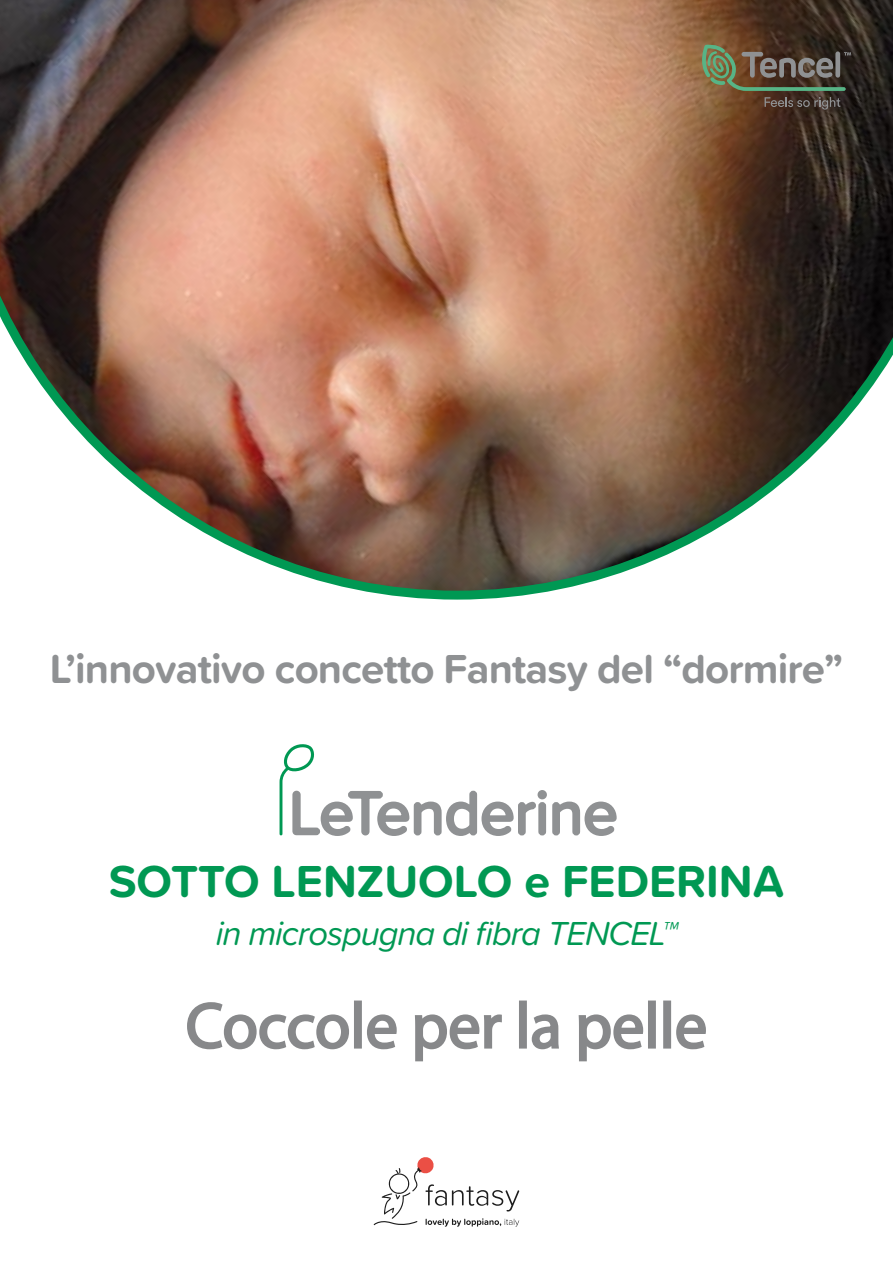
<style>
.page{position:relative;width:893px;height:1263px;background:#fff}
.page>*{position:absolute;margin:0;border:0;box-sizing:border-box;transform-origin:0 0}
.t1{font:64.5px "Myriad Pro";color:#87888a}
.t2{font:61.65px "Proxima Soft";color:#8f9193}
.t3{font:700 46.5px "Proxima Soft";color:#009853}
.t4{font:700 42px "Proxima Soft";letter-spacing:-.02em;color:#8f9193}
.t5{font:italic 34.5px "Proxima Soft";letter-spacing:-.03em;color:#009853}
</style>
<div class="page">
<img style="left:0;top:0;width:893px;height:600px">
<svg style="left:280px;top:744px;width:337px;height:92px"></svg>
<svg style="left:187px;top:1002px;width:162px;height:48px"></svg>
<div style="left:354px;top:1000px;width:8px;height:48px;border:2px solid #87888a"></div>
<svg style="left:367px;top:1014px;width:30px;height:36px"></svg>
<svg style="left:414px;top:1014px;width:88px;height:48px"></svg>
<div style="left:519px;top:1000px;width:8px;height:48px;border:2px solid #87888a"></div>
<svg style="left:531px;top:1014px;width:28px;height:36px"></svg>
<svg style="left:578px;top:1014px;width:66px;height:48px"></svg>
<div style="left:648px;top:1000px;width:8px;height:48px;border:2px solid #87888a"></div>
<div style="left:663px;top:1000px;width:8px;height:48px;border:2px solid #87888a"></div>
<svg style="left:676px;top:1014px;width:30px;height:36px"></svg>
<svg style="left:374px;top:1157px;width:145px;height:70px"></svg>
<svg style="left:698px;top:43px;width:153px;height:48px;background:#5e5944"></svg>
<svg style="left:765px;top:97px;width:75px;height:13px"></svg>
<p class="t4" style="left:50px;top:637px;width:795px">L’innovativo concetto Fantasy del “dormire”</p>
<h2 class="t2" style="left:289px;top:767px;width:330px">LeTenderine</h2>
<p class="t3" style="left:109px;top:846px;width:31px">SOTTO</p>
<p class="t3" style="left:272px;top:846px;width:31px">LENZUOLO</p>
<p class="t3" style="left:524px;top:846px;width:152px">e FEDERINA</p>
<p class="t5" style="left:216px;top:907px;width:463px">in microspugna di fibra Tencel™</p>
<h1 class="t1" style="left:186px;top:986px;width:523px">Coccole per la pelle</h1>
</div>
